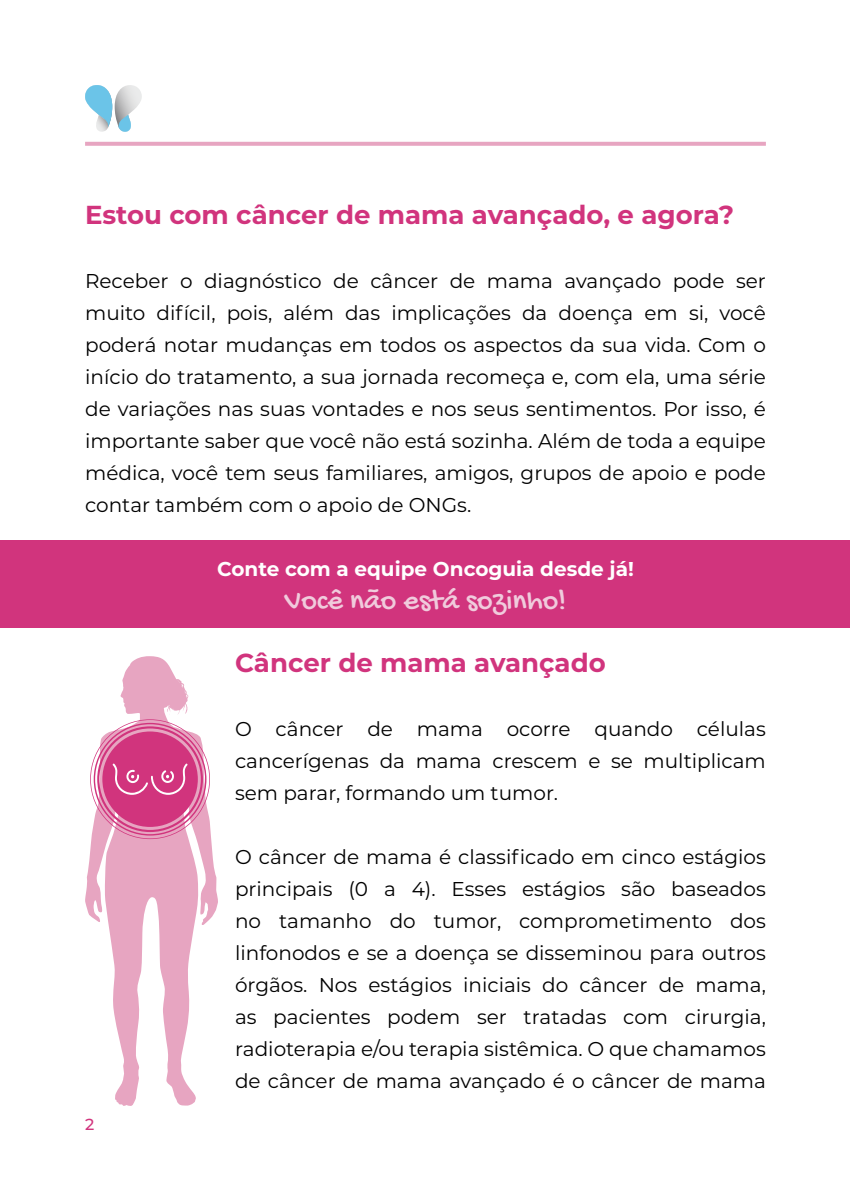
<style>
.page{position:relative;width:851px;height:1191px;background:#fff}
.page>*{position:absolute;margin:0;border:0;box-sizing:border-box;transform-origin:0 0}
.t1{font:30px "Gochi Hand";color:#f0cbdc}
.t2{font:700 26px "Montserrat";color:#d1347d}
.t3{font:20px/32px "Montserrat";color:#000;text-align:justify}
.t4{font:700 20px "Montserrat";color:#fff}
.t5{font:500 16px "Montserrat";color:#d1347d}
</style>
<div class="page">
<svg style="left:85px;top:85px;width:57px;height:47px"></svg>
<svg style="left:85px;top:142px;width:680px;height:4px;fill:#e7a5c1"></svg>
<div style="left:0;top:540px;width:849px;height:87px;background:#d1347d"></div>
<svg style="left:85px;top:656px;width:133px;height:450px"></svg>
<svg style="left:90px;top:713px;width:120px;height:126px"></svg>
<h2 class="t2" style="left:85px;top:196px;width:650px">Estou com câncer de mama avançado, e agora?</h2>
<p class="t3" style="left:85px;top:264px;width:682px">Receber o diagnóstico de câncer de mama avançado pode ser muito difícil, pois, além das implicações da doença em si, você poderá notar mudanças em todos os aspectos da sua vida. Com o início do tratamento, a sua jornada recomeça e, com ela, uma série de variações nas suas vontades e nos seus sentimentos. Por isso, é importante saber que você não está sozinha. Além de toda a equipe médica, você tem seus familiares, amigos, grupos de apoio e pode contar também com o apoio de ONGs.</p>
<p class="t4" style="left:217px;top:554px;width:418px">Conte com a equipe Oncoguia desde já!</p>
<h1 class="t1" style="left:285px;top:584px;width:283px">Você não está sozinho!</h1>
<h2 class="t2" style="left:235px;top:644px;width:372px">Câncer de mama avançado</h2>
<p class="t3" style="left:235px;top:712px;width:532px">O câncer de mama ocorre quando células cancerígenas da mama crescem e se multiplicam sem parar, formando um tumor.</p>
<p class="t5" style="left:85px;top:1113px;width:11px">2</p>
<p class="t3" style="left:235px;top:840px;width:532px">O câncer de mama é classificado em cinco estágios principais (0 a 4). Esses estágios são baseados no tamanho do tumor, comprometimento dos linfonodos e se a doença se disseminou para outros órgãos. Nos estágios iniciais do câncer de mama, as pacientes podem ser tratadas com cirurgia, radioterapia e/ou terapia sistêmica. O que chamamos de câncer de mama avançado é o câncer de mama</p>
</div>
